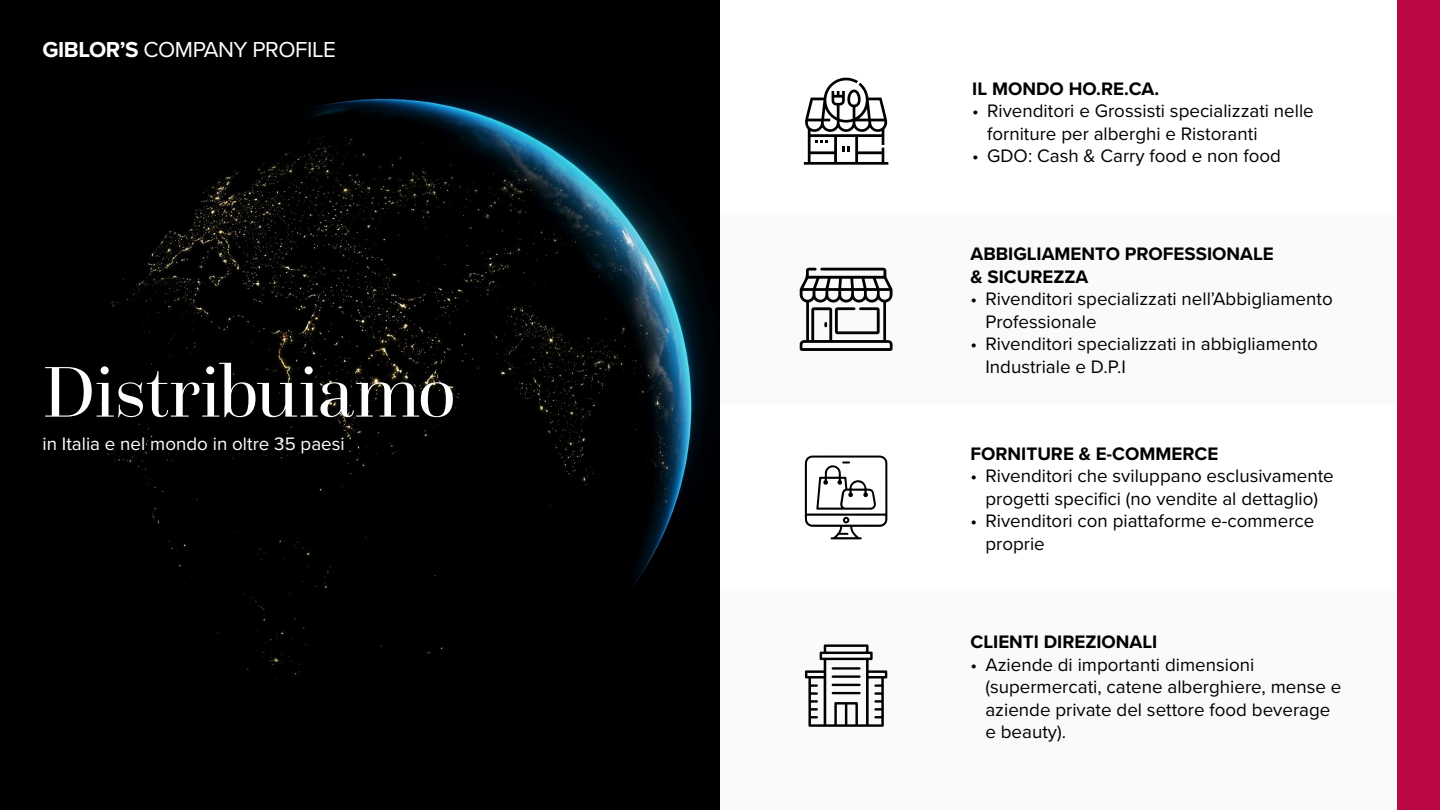
<style>
.page{position:relative;width:1440px;height:810px;background:#fff}
.page>*{position:absolute;margin:0;border:0;box-sizing:border-box;transform-origin:0 0}
.t1{font:75px "Questa Grande";letter-spacing:-.005em;color:#fff}
.t2{font:22.5px "Proxima Nova";letter-spacing:-.02em;color:#fff}
.t3{font:18.75px/22.5px "Proxima Nova";color:#000}
.t4{font:700 18.75px/22.5px "Proxima Nova";color:#000}
.t5{font:18.75px "Proxima Nova";color:#fff}
.s1{font-weight:700}
</style>
<div class="page">
<div style="left:720px;top:215px;width:720px;height:188px;background:#fafafa"></div>
<div style="left:720px;top:592px;width:720px;height:218px;background:#fafafa"></div>
<img style="left:0;top:0;width:720px;height:810px">
<svg style="left:800px;top:268px;width:93px;height:83px"></svg>
<svg style="left:804px;top:78px;width:84px;height:87px"></svg>
<svg style="left:805px;top:456px;width:82px;height:83px"></svg>
<svg style="left:805px;top:644px;width:82px;height:83px"></svg>
<div style="left:1397px;top:0;width:43px;height:810px;background:#b90845"></div>
<p class="t2" style="left:43px;top:36px;width:295px"><span class="s1">GIBLOR’S</span> COMPANY PROFILE</p>
<h1 class="t1" style="left:43px;top:347px;width:415px">Distribuiamo</h1>
<p class="t5" style="left:43px;top:432px;width:304px">in Italia e nel mondo in oltre 35 paesi</p>
<p class="t4" style="left:972px;top:77px;width:188px">IL MONDO HO.RE.CA.</p>
<p class="t3" style="left:987px;top:100px;width:328px;text-indent:-15px">• Rivenditori e Grossisti specializzati nelle forniture per alberghi e Ristoranti</p>
<p class="t3" style="left:972px;top:145px;width:310px">• GDO: Cash &amp; Carry food e non food</p>
<p class="t4" style="left:971px;top:243px;width:305px">ABBIGLIAMENTO PROFESSIONALE &amp; SICUREZZA</p>
<p class="t3" style="left:985px;top:288px;width:349px;text-indent:-15px">• Rivenditori specializzati nell’Abbigliamento<br>Professionale</p>
<p class="t3" style="left:985px;top:333px;width:334px;text-indent:-15px">• Rivenditori specializzati in abbigliamento<br>Industriale e D.P.I</p>
<p class="t4" style="left:971px;top:442px;width:249px">FORNITURE &amp; E-COMMERCE</p>
<p class="t3" style="left:971px;top:465px;width:365px;text-align:center">• Rivenditori che sviluppano esclusivamente progetti specifici (no vendite al dettaglio)</p>
<p class="t3" style="left:985px;top:510px;width:330px;text-indent:-15px">• Rivenditori con piattaforme e-commerce proprie</p>
<p class="t4" style="left:971px;top:630px;width:188px">CLIENTI DIREZIONALI</p>
<p class="t3" style="left:985px;top:653px;width:358px;text-indent:-15px">• Aziende di importanti dimensioni (supermercati, catene alberghiere, mense e aziende private del settore food beverage e beauty).</p>
</div>
